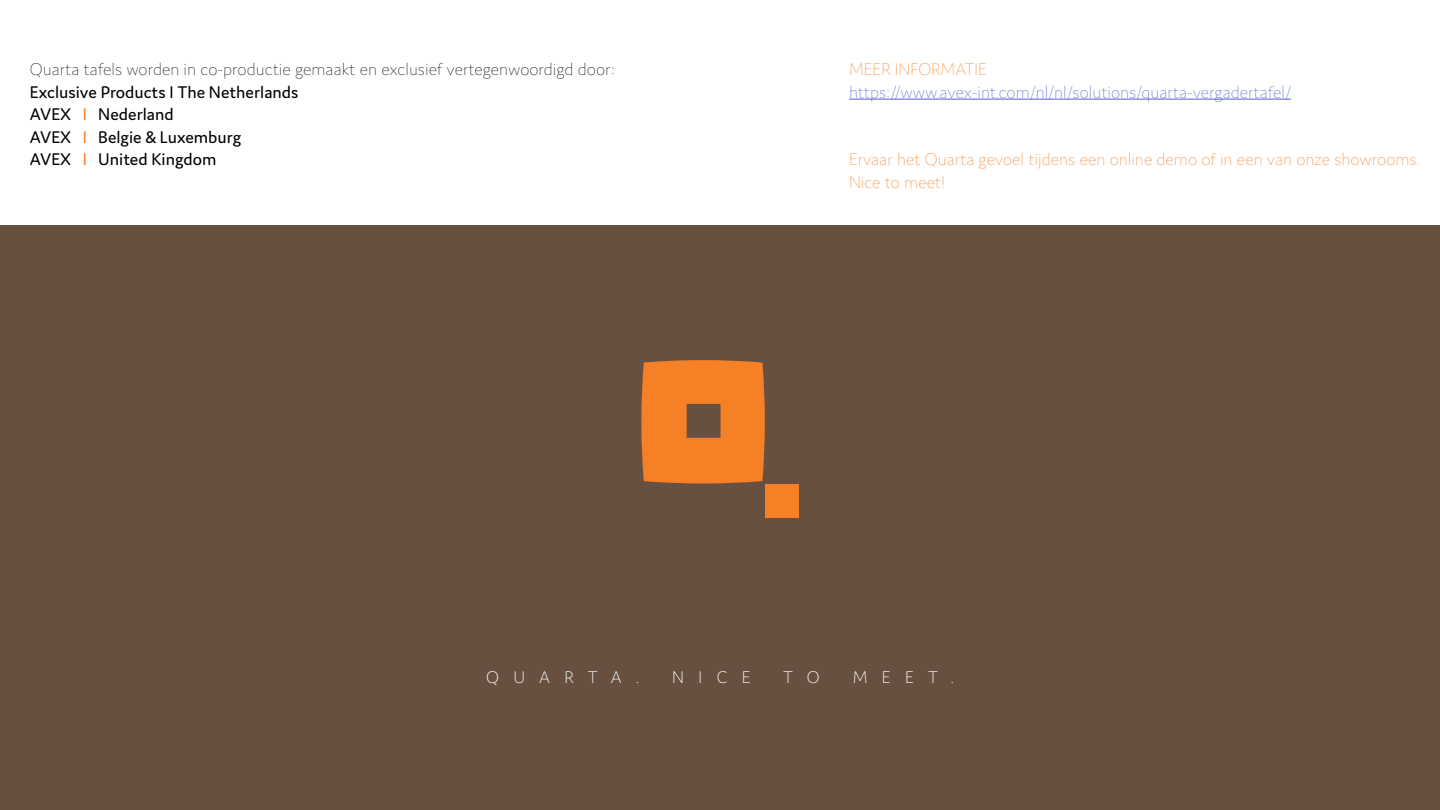
<style>
.page{position:relative;width:1440px;height:810px;background:#fff}
.page>*{position:absolute;margin:0;border:0;box-sizing:border-box;transform-origin:0 0}
.t1{font:200 18px/22.5px "Domus";color:#f58025}
.t2{font:18px/22.5px "Domus";color:#000}
.t3{font:200 18px "Domus";color:#000}
.t4{font:200 18px "Domus";color:#4f5cd6}
.t5{font:200 18px "Domus";letter-spacing:.8em;color:#fff}
.s1{color:#f58025}
</style>
<div class="page">
<div style="left:0;top:225px;width:1440px;height:585px;background:#685041"></div>
<svg style="left:641px;top:360px;width:124px;height:124px;background:#e57a28"></svg>
<div style="left:765px;top:484px;width:34px;height:34px;background:#f58025"></div>
<hr style="left:849px;top:99px;width:442px;height:1px;background:#4f5cd6">
<p class="t3" style="left:30px;top:59px;width:586px">Quarta tafels worden in co-productie gemaakt en exclusief vertegenwoordigd door:</p>
<p class="t2" style="left:30px;top:80px;width:270px">Exclusive Products I The Netherlands<br>AVEX <span class="s1">I</span> Nederland<br>AVEX <span class="s1">I</span> Belgie &amp; Luxemburg<br>AVEX <span class="s1">I</span> United Kingdom</p>
<p class="t1" style="left:849px;top:58px;width:139px">MEER INFORMATIE</p>
<p class="t4" style="left:849px;top:82px;width:444px">https://www.avex-int.com/nl/nl/solutions/quarta-vergadertafel/</p>
<p class="t1" style="left:849px;top:148px;width:572px">Ervaar het Quarta gevoel tijdens een online demo of in een van onze showrooms.<br>Nice to meet!</p>
<p class="t5" style="left:486px;top:667px;width:154px">QUARTA.</p>
<p class="t5" style="left:672px;top:667px;width:80px">NICE</p>
<p class="t5" style="left:783px;top:667px;width:38px">T O</p>
<p class="t5" style="left:853px;top:667px;width:103px">MEET.</p>
</div>
